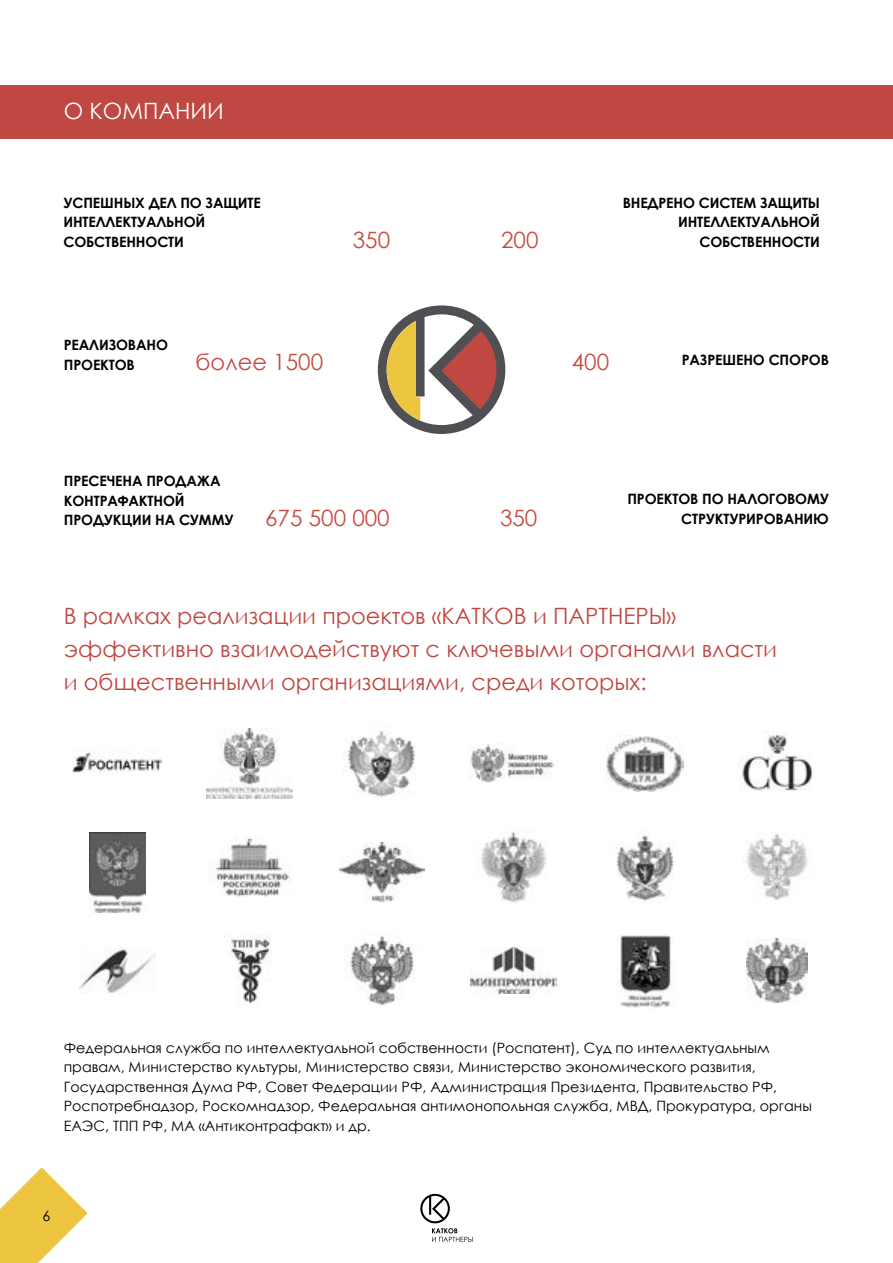
<style>
.page{position:relative;width:893px;height:1263px;background:#fff}
.page>*{position:absolute;margin:0;border:0;box-sizing:border-box;transform-origin:0 0}
.t1{font:22.5px/33px "Century Gothic";color:#bf4843}
.t2{font:22.5px "Century Gothic";color:#c44d44}
.t3{font:22.5px "Century Gothic";color:#fff}
.t4{font:14.25px/19.5px "Century Gothic";color:#000}
.t5{font:700 14.25px/19.5px "Century Gothic";letter-spacing:-.01em;color:#000}
</style>
<div class="page">
<svg style="left:0;top:1167px;width:88px;height:96px"></svg>
<svg style="left:420px;top:1194px;width:53px;height:48px"></svg>
<div style="left:0;top:85px;width:893px;height:53px;background:#bf4843"></div>
<img style="left:73px;top:749px;width:89px;height:24px">
<img style="left:207px;top:728px;width:85px;height:71px">
<img style="left:343px;top:730px;width:73px;height:68px">
<img style="left:470px;top:743px;width:84px;height:40px">
<img style="left:607px;top:735px;width:76px;height:56px">
<img style="left:740px;top:733px;width:73px;height:58px">
<img style="left:90px;top:833px;width:55px;height:79px">
<img style="left:215px;top:838px;width:76px;height:59px">
<img style="left:339px;top:842px;width:85px;height:61px">
<img style="left:481px;top:831px;width:65px;height:72px">
<img style="left:616px;top:835px;width:58px;height:67px">
<img style="left:746px;top:833px;width:62px;height:68px">
<img style="left:79px;top:947px;width:77px;height:46px">
<img style="left:230px;top:936px;width:41px;height:67px">
<img style="left:350px;top:936px;width:65px;height:69px">
<img style="left:471px;top:947px;width:85px;height:47px">
<img style="left:620px;top:935px;width:51px;height:73px">
<img style="left:746px;top:938px;width:62px;height:65px">
<svg style="left:378px;top:305px;width:128px;height:129px"></svg>
<h1 class="t3" style="left:64px;top:95px;width:161px">О КОМПАНИИ</h1>
<p class="t5" style="left:63px;top:192px;width:199px">УСПЕШНЫХ ДЕЛ ПО ЗАЩИТЕ<br>ИНТЕЛЛЕКТУАЛЬНОЙ<br>СОБСТВЕННОСТИ</p>
<h1 class="t2" style="left:353px;top:224px;width:39px">350</h1>
<p class="t5" style="left:64px;top:335px;width:106px">РЕАЛИЗОВАНО<br>ПРОЕКТОВ</p>
<h1 class="t2" style="left:196px;top:347px;width:129px">более 1500</h1>
<p class="t5" style="left:64px;top:471px;width:171px">ПРЕСЕЧЕНА ПРОДАЖА<br>КОНТРАФАКТНОЙ<br>ПРОДУКЦИИ НА СУММУ</p>
<h1 class="t2" style="left:265px;top:502px;width:126px">675 500 000</h1>
<p class="t5" style="left:623px;top:192px;width:199px;text-align:right">ВНЕДРЕНО СИСТЕМ ЗАЩИТЫ<br>ИНТЕЛЛЕКТУАЛЬНОЙ</p>
<h1 class="t2" style="left:501px;top:224px;width:39px">200</h1>
<p class="t5" style="left:699px;top:231px;width:122px">СОБСТВЕННОСТИ</p>
<h1 class="t2" style="left:572px;top:347px;width:39px">400</h1>
<p class="t5" style="left:682px;top:350px;width:149px">РАЗРЕШЕНО СПОРОВ</p>
<p class="t5" style="left:627px;top:489px;width:203px">ПРОЕКТОВ ПО НАЛОГОВОМУ</p>
<h1 class="t2" style="left:500px;top:502px;width:39px">350</h1>
<p class="t5" style="left:681px;top:508px;width:149px">СТРУКТУРИРОВАНИЮ</p>
<h1 class="t1" style="left:64px;top:599px;width:715px">В рамках реализации проектов «КАТКОВ и ПАРТНЕРЫ» эффективно взаимодействуют с ключевыми органами власти и общественными организациями, среди которых:</h1>
<p class="t4" style="left:64px;top:1038px;width:750px">Федеральная служба по интеллектуальной собственности (Роспатент), Суд по интеллектуальным правам, Министерство культуры, Министерство связи, Министерство экономического развития, Государственная Дума РФ, Совет Федерации РФ, Администрация Президента, Правительство РФ, Роспотребнадзор, Роскомнадзор, Федеральная антимонопольная служба, МВД, Прокуратура, органы ЕАЭС, ТПП РФ, МА «Антиконтрафакт» и др.</p>
<p class="t4" style="left:43px;top:1206px;width:9px">6</p>
</div>
